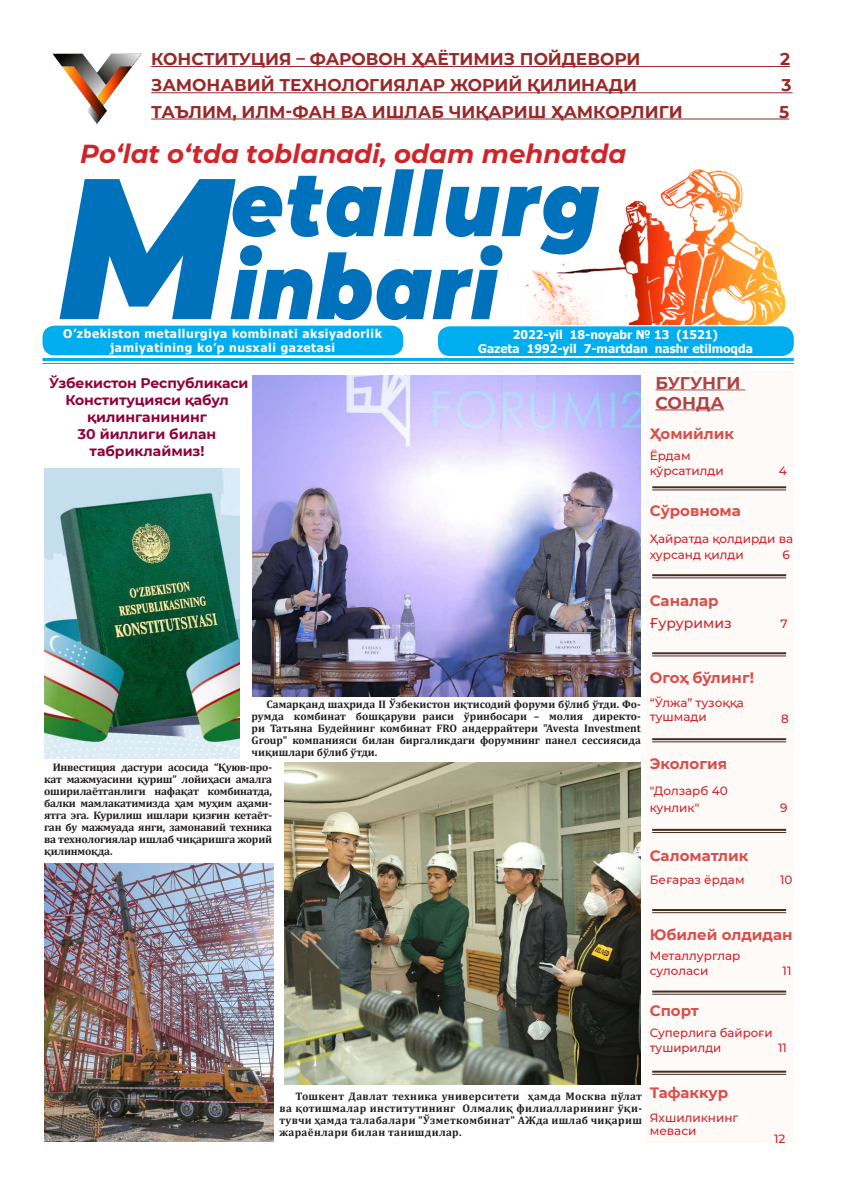
<style>
.page{position:relative;width:842px;height:1191px;background:#fff}
.page>*{position:absolute;margin:0;border:0;box-sizing:border-box;transform-origin:0 0}
.t1{font:italic 900 90.1px/83px "Montserrat";letter-spacing:.025em;color:#0072bc;scale:.89 1}
.t2{font:italic 700 26px "Montserrat";color:#d1232a}
.t3{font:700 17px "Montserrat";color:#98292a}
.t4{font:700 17px/20px "Montserrat";letter-spacing:-.005em;color:#ae4446}
.t5{font:700 15px "Montserrat";color:#da4e4b}
.t6{font:700 14px/17px "Montserrat";letter-spacing:-.005em;color:#920137;text-align:center}
.t7{font:500 14px "Montserrat";color:#d1232a}
.t8{font:500 12px/16.5px "Montserrat";color:#d1232a}
.t9{font:700 12px/14px "Tahoma";letter-spacing:.05em;color:#fff;text-align:center}
.t10{font:700 12px/14px "Tahoma";color:#fff;text-align:center}
.t11{font:700 11px/12px "Cambria";color:#231f20;text-align:justify}
.s1{font-size:200.1px}
.s2{font-style:italic}
</style>
<div class="page">
<div style="left:646px;top:371px;width:148px;height:771px;background:#fefaf8"></div>
<hr style="left:655px;top:389px;width:90px;height:1px;background:#ae4446">
<hr style="left:655px;top:409px;width:69px;height:1px;background:#ae4446">
<hr style="left:652px;top:829px;width:134px;height:2px;background:#452c25">
<hr style="left:652px;top:832px;width:134px;height:1px;background:#452c25">
<hr style="left:652px;top:909px;width:134px;height:2px;background:#452c25">
<hr style="left:652px;top:912px;width:134px;height:1px;background:#452c25">
<hr style="left:652px;top:990px;width:134px;height:2px;background:#452c25">
<hr style="left:652px;top:994px;width:134px;height:1px;background:#452c25">
<hr style="left:652px;top:1070px;width:134px;height:2px;background:#452c25">
<hr style="left:652px;top:1074px;width:134px;height:1px;background:#452c25">
<hr style="left:652px;top:574px;width:134px;height:2px;background:#452c25">
<hr style="left:652px;top:577px;width:134px;height:1px;background:#452c25">
<hr style="left:652px;top:486px;width:134px;height:2px;background:#452c25">
<hr style="left:652px;top:489px;width:134px;height:1px;background:#452c25">
<hr style="left:652px;top:738px;width:134px;height:2px;background:#452c25">
<hr style="left:652px;top:741px;width:134px;height:1px;background:#452c25">
<hr style="left:652px;top:652px;width:134px;height:2px;background:#452c25">
<hr style="left:652px;top:655px;width:134px;height:1px;background:#452c25">
<img style="left:44px;top:469px;width:196px;height:289px">
<img style="left:253px;top:375px;width:388px;height:321px">
<hr style="left:43px;top:358px;width:751px;height:3px;background:#00aeef">
<hr style="left:43px;top:363px;width:751px;height:1px;background:#00aeef">
<div style="left:43px;top:326px;width:360px;height:29px;background:#00aeef;border-radius:12px"></div>
<img style="left:526px;top:169px;width:260px;height:155px">
<div style="left:438px;top:326px;width:356px;height:30px;background:#00aeef;border-radius:12px"></div>
<hr style="left:151px;top:66px;width:639px;height:1px;background:#98292a">
<hr style="left:151px;top:92px;width:641px;height:1px;background:#98292a">
<hr style="left:151px;top:119px;width:638px;height:1px;background:#98292a">
<img style="left:52px;top:53px;width:90px;height:71px">
<img style="left:44px;top:863px;width:229px;height:278px">
<img style="left:284px;top:762px;width:356px;height:323px">
<h3 class="t3" style="left:151px;top:47px;width:491px">КОНСТИТУЦИЯ – ФАРОВОН ҲАЁТИМИЗ ПОЙДЕВОРИ</h3>
<h3 class="t3" style="left:780px;top:47px;width:12px">2</h3>
<h3 class="t3" style="left:151px;top:73px;width:487px">ЗАМОНАВИЙ ТЕХНОЛОГИЯЛАР ЖОРИЙ ҚИЛИНАДИ</h3>
<h3 class="t3" style="left:781px;top:73px;width:12px">3</h3>
<h3 class="t3" style="left:151px;top:99px;width:533px">ТАЪЛИМ, ИЛМ-ФАН ВА ИШЛАБ ЧИҚАРИШ ҲАМКОРЛИГИ</h3>
<h3 class="t3" style="left:779px;top:99px;width:12px">5</h3>
<h2 class="t2" style="left:80px;top:135px;width:548px">Po‘lat o‘tda toblanadi, odam mehnatda</h2>
<h1 class="t1" style="left:231px;top:157px;width:415px;text-indent:-172px"><span class="s1">M</span>etallurg inbari</h1>
<p class="t9" style="left:63px;top:327px;width:320px">O’zbekiston metallurgiya kombinati aksiyadorlik jamiyatining ko’p nusxali gazetasi</p>
<p class="t10" style="left:478px;top:328px;width:276px">2022-yil 18-noyabr № 13 (1521)<br>Gazeta 1992-yil 7-martdan nashr etilmoqda</p>
<p class="t6" style="left:49px;top:374px;width:201px">Ўзбекистон Республикаси<br>Конституцияси қабул қилинганининг<br>30 йиллиги билан табриклаймиз!</p>
<h3 class="t4" style="left:655px;top:372px;width:87px">БУГУНГИ<br>СОНДА</h3>
<h3 class="t5" style="left:650px;top:423px;width:86px">Ҳомийлик</h3>
<p class="t8" style="left:650px;top:448px;width:76px;line-height:15.1px">Ёрдам кўрсатилди</p>
<p class="t8" style="left:779px;top:462px;width:10px">4</p>
<h3 class="t5" style="left:650px;top:500px;width:93px">Сўровнома</h3>
<p class="t8" style="left:650px;top:529px;width:145px">Ҳайратда қолдирди ва хурсанд қилди</p>
<p class="t8" style="left:782px;top:546px;width:9px">6</p>
<p class="t11" style="left:252px;top:697px;width:391px;text-indent:15px">Самарқанд шаҳрида II Ўзбекистон иқтисодий форуми бўлиб ўтди. Фо&shy;румда комбинат бошқаруви раиси ўринбосари <span class="s2">–</span> молия директо&shy;ри Татьяна Будейнинг комбинат FRO андеррайтери "Avesta Investment Group" компанияси билан биргаликдаги форумнинг панел сессиясида чиқишлари бўлиб ўтди.</p>
<p class="t11" style="left:44px;top:761px;width:229px;text-indent:9px">Инвестиция дастури асосида “Қуюв-про&shy;кат мажмуасини қуриш” лойиҳаси амалга оширилаётганлиги нафақат комбинатда, балки мамлакатимизда ҳам муҳим аҳами&shy;ятга эга. Курилиш ишлари қизғин кетаёт&shy;ган бу мажмуада янги, замонавий техника ва технологиялар ишлаб чиқаришга жорий қилинмоқда.</p>
<h3 class="t5" style="left:650px;top:590px;width:70px">Саналар</h3>
<p class="t7" style="left:650px;top:613px;width:83px">Ғуруримиз</p>
<p class="t8" style="left:781px;top:615px;width:9px">7</p>
<h3 class="t5" style="left:650px;top:666px;width:106px">Огоҳ бўлинг!</h3>
<p class="t8" style="left:650px;top:695px;width:96px;line-height:14.3px">“Ўлжа” тузоққа тушмади</p>
<p class="t8" style="left:781px;top:710px;width:9px">8</p>
<h3 class="t5" style="left:650px;top:752px;width:79px">Экология</h3>
<p class="t8" style="left:650px;top:782px;width:79px">"Долзарб 40 кунлик"</p>
<p class="t8" style="left:780px;top:798px;width:9px">9</p>
<h3 class="t5" style="left:650px;top:845px;width:100px">Саломатлик</h3>
<p class="t8" style="left:650px;top:871px;width:96px">Беғараз ёрдам</p>
<p class="t8" style="left:780px;top:871px;width:14px">10</p>
<h3 class="t5" style="left:650px;top:923px;width:144px">Юбилей олдидан</h3>
<p class="t8" style="left:650px;top:948px;width:92px;line-height:15px">Металлурглар сулоласи</p>
<p class="t8" style="left:783px;top:962px;width:10px">11</p>
<h3 class="t5" style="left:650px;top:999px;width:51px">Спорт</h3>
<p class="t8" style="left:650px;top:1024px;width:124px;line-height:15px">Суперлига байроғи туширилди</p>
<p class="t8" style="left:778px;top:1038px;width:10px">11</p>
<p class="t11" style="left:280px;top:1090px;width:364px;text-indent:16px">Тошкент Давлат техника университети ҳамда Москва пўлат ва қотишмалар институтининг Олмалиқ филиалларининг ўқи&shy;тувчи ҳамда талабалари "Ўзметкомбинат" АЖда ишлаб чиқариш жараёнлари билан танишдилар.</p>
<h3 class="t5" style="left:650px;top:1081px;width:80px">Тафаккур</h3>
<p class="t8" style="left:650px;top:1110px;width:90px;line-height:13px">Яхшиликнинг меваси</p>
<p class="t8" style="left:774px;top:1129px;width:13px">12</p>
</div>
